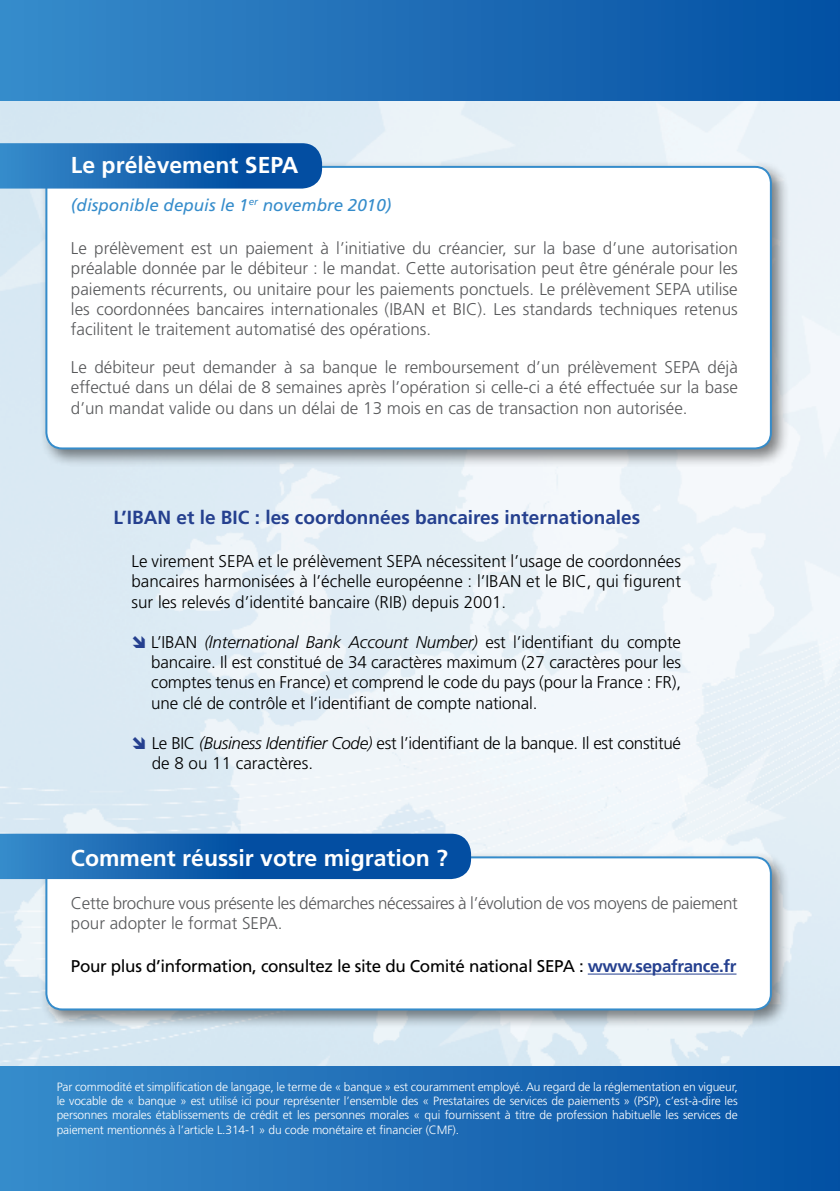
<style>
.page{position:relative;width:840px;height:1191px;background:#fff}
.page>*{position:absolute;margin:0;border:0;box-sizing:border-box;transform-origin:0 0}
.t1{font:700 23px "Frutiger";color:#fff}
.t2{font:700 19px "Frutiger";color:#25408f}
.t3{font:300 17px/20.4px "Frutiger";color:#58595b;text-align:justify}
.t4{font:300 17px/20.4px "Frutiger";letter-spacing:-.01em;color:#000;text-align:justify}
.t5{font:300 17px/20.4px "Frutiger";letter-spacing:-.02em;color:#58595b}
.t6{font:17px "Frutiger";letter-spacing:-.02em;color:#000}
.t7{font:italic 17px "Frutiger";color:#358ccb}
.t8{font:300 12px/14.4px "Frutiger";letter-spacing:-.01em;color:#fff;text-align:justify}
.s1{font-style:italic}
.s2{font-weight:700;color:#25408f}
</style>
<div class="page">
<img style="left:0;top:101px;width:839px;height:966px">
<div style="left:39px;top:160px;width:750px;height:307px;background:#000;opacity:.5"></div>
<div style="left:46px;top:167px;width:724px;height:281px;background:#fff;border-radius:16px"></div>
<div style="left:45px;top:166px;width:726px;height:283px;border:2px solid #358ccb;border-radius:16px"></div>
<div style="left:39px;top:850px;width:750px;height:178px;background:#000;opacity:.5"></div>
<div style="left:46px;top:857px;width:724px;height:152px;background:#fff;border-radius:16px"></div>
<div style="left:45px;top:856px;width:726px;height:154px;border:2px solid #358ccb;border-radius:16px"></div>
<svg style="left:0;top:143px;width:322px;height:46px"></svg>
<svg style="left:0;top:833px;width:471px;height:46px"></svg>
<div style="left:0;top:1067px;width:839px;height:124px;background:linear-gradient(to right,#388bca,#0450a3)"></div>
<div style="left:0;top:0;width:839px;height:101px;background:linear-gradient(to right,#388bca,#0450a3)"></div>
<hr style="left:587px;top:973px;width:149px;height:1px;background:#25408f">
<svg style="left:133px;top:635px;width:12px;height:12px"></svg>
<svg style="left:133px;top:736px;width:12px;height:12px"></svg>
<h1 class="t1" style="left:71px;top:152px;width:229px">Le prélèvement SEPA</h1>
<p class="t7" style="left:71px;top:195px;width:322px">(disponible depuis le 1<sup>er</sup> novembre 2010)</p>
<p class="t3" style="left:71px;top:238px;width:668px">Le prélèvement est un paiement à l’initiative du créancier, sur la base d’une autorisation préalable donnée par le débiteur : le mandat. Cette autorisation peut être générale pour les paiements récurrents, ou unitaire pour les paiements ponctuels. Le prélèvement SEPA utilise les coordonnées bancaires internationales (IBAN et BIC). Les standards techniques retenus facilitent le traitement automatisé des opérations.</p>
<p class="t3" style="left:71px;top:357px;width:668px">Le débiteur peut demander à sa banque le remboursement d’un prélèvement SEPA déjà effectué dans un délai de 8 semaines après l’opération si celle-ci a été effectuée sur la base d’un mandat valide ou dans un délai de 13 mois en cas de transaction non autorisée.</p>
<p class="t2" style="left:113px;top:506px;width:528px">L’IBAN et le BIC : les coordonnées bancaires internationales</p>
<p class="t4" style="left:131px;top:551px;width:550px">Le virement SEPA et le prélèvement SEPA nécessitent l’usage de coordonnées bancaires harmonisées à l’échelle européenne : l’IBAN et le BIC, qui figurent sur les relevés d’identité bancaire (RIB) depuis 2001.</p>
<p class="t4" style="left:151px;top:631px;width:531px">L’IBAN <span class="s1">(International Bank Account Number)</span> est l’identifiant du compte bancaire. Il est constitué de 34 caractères maximum (27 caractères pour les comptes tenus en France) et comprend le code du pays (pour la France : FR), une clé de contrôle et l’identifiant de compte national.</p>
<p class="t4" style="left:152px;top:732px;width:530px">Le BIC <span class="s1">(Business Identifier Code)</span> est l’identifiant de la banque. Il est constitué de 8 ou 11 caractères.</p>
<h1 class="t1" style="left:71px;top:844px;width:378px">Comment réussir votre migration ?</h1>
<p class="t5" style="left:71px;top:892px;width:668px">Cette brochure vous présente les démarches nécessaires à l’évolution de vos moyens de paiement pour adopter le format SEPA.</p>
<p class="t6" style="left:71px;top:956px;width:666px">Pour plus d’information, consultez le site du Comité national SEPA : <span class="s2">www.sepafrance.fr</span></p>
<p class="t8" style="left:57px;top:1079px;width:682px">Par commodité et simplification de langage, le terme de « banque » est couramment employé. Au regard de la réglementation en vigueur, le vocable de « banque » est utilisé ici pour représenter l’ensemble des « Prestataires de services de paiements » (PSP), c’est-à-dire les personnes morales établissements de crédit et les personnes morales « qui fournissent à titre de profession habituelle les services de paiement mentionnés à l’article L.314-1 » du code monétaire et financier (CMF).</p>
</div>
